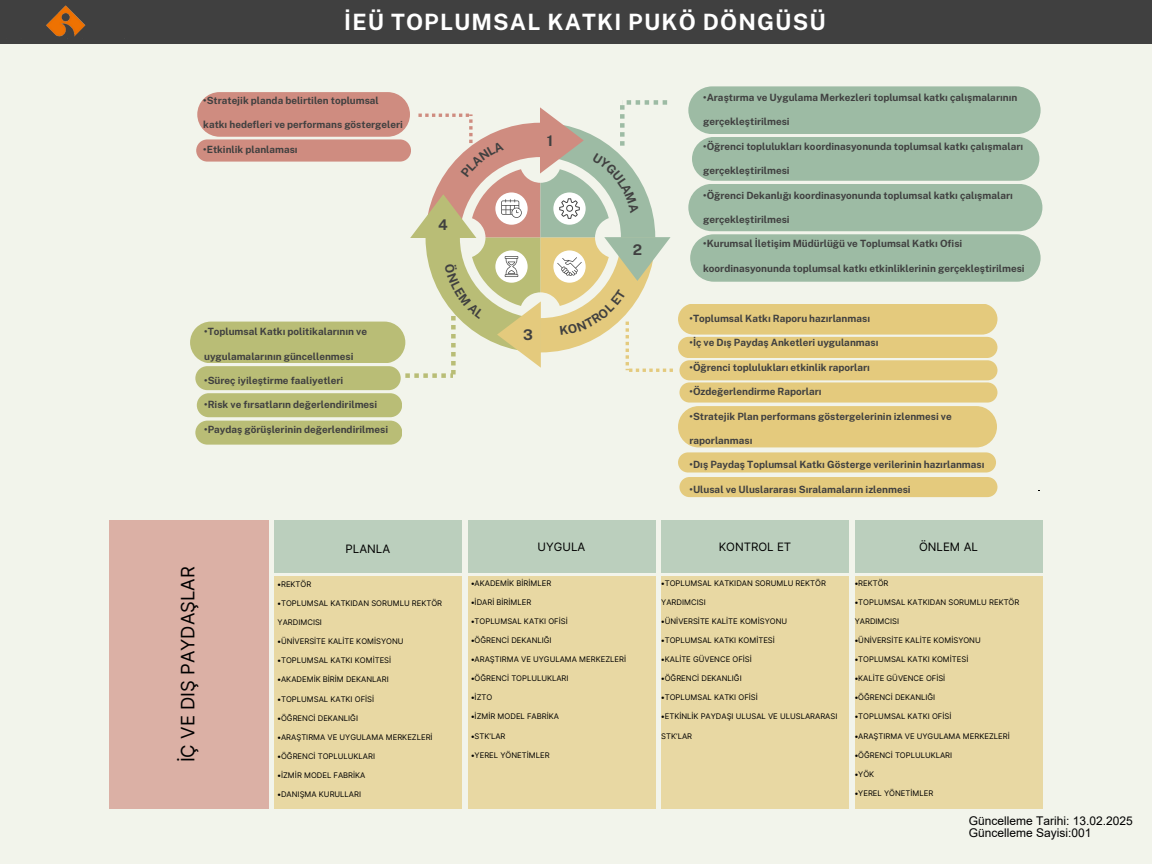
<style>
.page{position:relative;width:1152px;height:864px;background:#f2f4eb}
.page>*{position:absolute;margin:0;border:0;box-sizing:border-box;transform-origin:0 0}
.t1{font:700 22.5px "Public Sans";letter-spacing:.05em;color:#fff}
.t2{font:18.45px "Inter";color:#000}
.t3{font:700 14.7px "Public Sans";color:#404040}
.t4{font:12px/12px "Arial";color:#000}
.t5{font:11.55px "Inter";color:#000}
.t6{font:700 10.05px "Public Sans";color:#404040}
.t7{font:700 9.9px "Public Sans";color:#404040}
.t8{font:7.65px "Inter";color:#000}
</style>
<div class="page">
<div style="left:0;top:0;width:1152px;height:44px;background:#404040"></div>
<div style="left:688px;top:86px;width:353px;height:48px;background:#9dbba4"></div>
<div style="left:678px;top:304px;width:319px;height:31px;background:#e4ca7d;border-radius:15px"></div>
<div style="left:678px;top:406px;width:319px;height:41px;background:#e4ca7d;border-radius:21px"></div>
<svg style="left:678px;top:452px;width:319px;height:45px;background:#e5cf8a"></svg>
<div style="left:678px;top:337px;width:319px;height:21px;background:#e4ca7d;border-radius:11px"></div>
<svg style="left:679px;top:360px;width:318px;height:43px;background:#e5cd85"></svg>
<div style="left:197px;top:92px;width:213px;height:45px;background:#cf8c80;border-radius:22px"></div>
<div style="left:692px;top:137px;width:347px;height:44px;background:#9dbba4;border-radius:22px"></div>
<svg style="left:688px;top:184px;width:354px;height:98px;background:#a2bea8"></svg>
<div style="left:197px;top:393px;width:205px;height:24px;background:#b9bd76;border-radius:12px"></div>
<div style="left:195px;top:366px;width:206px;height:24px;background:#b9bd76;border-radius:12px"></div>
<div style="left:195px;top:421px;width:207px;height:24px;background:#b9bd76;border-radius:12px"></div>
<div style="left:110px;top:520px;width:159px;height:289px;background:#dbb0a5"></div>
<div style="left:274px;top:521px;width:188px;height:52px;background:#bbcfbd"></div>
<div style="left:468px;top:521px;width:187px;height:52px;background:#bbcfbd"></div>
<div style="left:661px;top:520px;width:188px;height:53px;background:#bbcfbd"></div>
<div style="left:855px;top:520px;width:187px;height:53px;background:#bbcfbd"></div>
<div style="left:274px;top:576px;width:188px;height:232px;background:#e8d8a3"></div>
<div style="left:468px;top:576px;width:187px;height:232px;background:#e8d8a3"></div>
<div style="left:661px;top:576px;width:188px;height:232px;background:#e8d8a3"></div>
<div style="left:855px;top:576px;width:187px;height:232px;background:#e8d8a3"></div>
<img style="left:46px;top:5px;width:40px;height:32px">
<svg style="left:190px;top:100px;width:483px;height:278px"></svg>
<p class="t1" style="left:344px;top:8px;width:483px">İEÜ TOPLUMSAL KATKI PUKÖ DÖNGÜSÜ</p>
<h4 class="t7" style="left:203px;top:95px;width:177px">•Stratejik planda belirtilen toplumsal</h4>
<h4 class="t7" style="left:203px;top:119px;width:200px">katkı hedefleri ve performans göstergeleri</h4>
<h4 class="t7" style="left:203px;top:143px;width:96px">•Etkinlik planlaması</h4>
<p class="t3" style="left:438px;top:216px;width:11px">4</p>
<h4 class="t6" style="left:204px;top:326px;width:164px">•Toplumsal Katkı politikalarının ve</h4>
<h4 class="t6" style="left:204px;top:350px;width:150px">uygulamalarının güncellenmesi</h4>
<h4 class="t6" style="left:204px;top:375px;width:139px">•Süreç iyileştirme faaliyetleri</h4>
<h4 class="t6" style="left:204px;top:399px;width:173px">•Risk ve fırsatların değerlendirilmesi</h4>
<h4 class="t6" style="left:204px;top:423px;width:184px">•Paydaş görüşlerinin değerlendirilmesi</h4>
<h1 class="t3" style="left:547px;top:132px;width:8px">1</h1>
<p class="t3" style="left:523px;top:326px;width:11px">3</p>
<h5 class="t3" style="left:633px;top:241px;width:11px">2</h5>
<h2 class="t6" style="left:703px;top:91px;width:316px">•Araştırma ve Uygulama Merkezleri toplumsal katkı çalışmalarının</h2>
<h2 class="t6" style="left:703px;top:116px;width:87px">gerçekleştirilmesi</h2>
<h2 class="t6" style="left:703px;top:140px;width:322px">•Öğrenci toplulukları koordinasyonunda toplumsal katkı çalışmaları</h2>
<h2 class="t6" style="left:703px;top:165px;width:87px">gerçekleştirilmesi</h2>
<h2 class="t6" style="left:703px;top:189px;width:311px">•Öğrenci Dekanlığı koordinasyonunda toplumsal katkı çalışmaları</h2>
<h2 class="t6" style="left:703px;top:213px;width:87px">gerçekleştirilmesi</h2>
<h2 class="t6" style="left:703px;top:238px;width:259px">•Kurumsal İletişim Müdürlüğü ve Toplumsal Katkı Ofisi</h2>
<h2 class="t6" style="left:703px;top:262px;width:322px">koordinasyonunda toplumsal katkı etkinliklerinin gerçekleştirilmesi</h2>
<p class="t6" style="left:690px;top:312px;width:182px">•Toplumsal Katkı Raporu hazırlanması</p>
<p class="t6" style="left:690px;top:337px;width:191px">•İç ve Dış Paydaş Anketleri uygulanması</p>
<p class="t6" style="left:690px;top:361px;width:182px">•Öğrenci toplulukları etkinlik raporları</p>
<p class="t6" style="left:690px;top:386px;width:134px">•Özdeğerlendirme Raporları</p>
<p class="t6" style="left:690px;top:410px;width:264px">•Stratejik Plan performans göstergelerinin izlenmesi ve</p>
<p class="t6" style="left:690px;top:435px;width:64px">raporlanması</p>
<p class="t6" style="left:690px;top:459px;width:297px">•Dış Paydaş Toplumsal Katkı Gösterge verilerinin hazırlanması</p>
<p class="t6" style="left:690px;top:483px;width:221px">•Ulusal ve Uluslararası Sıralamaların izlenmesi</p>
<h4 class="t2" style="left:177px;top:762px;width:198px;rotate:-90deg">İÇ VE DIŞ PAYDAŞLAR</h4>
<h4 class="t5" style="left:346px;top:542px;width:46px">PLANLA</h4>
<p class="t5" style="left:538px;top:539px;width:49px">UYGULA</p>
<p class="t5" style="left:719px;top:539px;width:74px">KONTROL ET</p>
<p class="t5" style="left:919px;top:540px;width:60px">ÖNLEM AL</p>
<p class="t8" style="left:278px;top:579px;width:35px">•REKTÖR</p>
<p class="t8" style="left:278px;top:599px;width:166px">•TOPLUMSAL KATKIDAN SORUMLU REKTÖR</p>
<p class="t8" style="left:278px;top:618px;width:46px">YARDIMCISI</p>
<p class="t8" style="left:278px;top:637px;width:128px">•ÜNİVERSİTE KALİTE KOMİSYONU</p>
<p class="t8" style="left:278px;top:656px;width:115px">•TOPLUMSAL KATKI KOMİTESİ</p>
<p class="t8" style="left:278px;top:675px;width:113px">•AKADEMİK BİRİM DEKANLARI</p>
<p class="t8" style="left:278px;top:694px;width:98px">•TOPLUMSAL KATKI OFİSİ</p>
<p class="t8" style="left:278px;top:713px;width:82px">•ÖĞRENCİ DEKANLIĞI</p>
<p class="t8" style="left:278px;top:732px;width:157px">•ARAŞTIRMA VE UYGULAMA MERKEZLERİ</p>
<p class="t8" style="left:278px;top:752px;width:99px">•ÖĞRENCİ TOPLULUKLARI</p>
<p class="t8" style="left:278px;top:771px;width:89px">•İZMİR MODEL FABRİKA</p>
<p class="t8" style="left:278px;top:790px;width:85px">•DANIŞMA KURULLARI</p>
<p class="t8" style="left:471px;top:579px;width:82px">•AKADEMİK BİRİMLER</p>
<p class="t8" style="left:471px;top:598px;width:62px">•İDARİ BİRİMLER</p>
<p class="t8" style="left:471px;top:617px;width:98px">•TOPLUMSAL KATKI OFİSİ</p>
<p class="t8" style="left:471px;top:636px;width:82px">•ÖĞRENCİ DEKANLIĞI</p>
<p class="t8" style="left:471px;top:655px;width:157px">•ARAŞTIRMA VE UYGULAMA MERKEZLERİ</p>
<p class="t8" style="left:471px;top:674px;width:99px">•ÖĞRENCİ TOPLULUKLARI</p>
<p class="t8" style="left:471px;top:693px;width:23px">•İZTO</p>
<p class="t8" style="left:471px;top:712px;width:89px">•İZMİR MODEL FABRİKA</p>
<p class="t8" style="left:471px;top:731px;width:36px">•STK’LAR</p>
<p class="t8" style="left:471px;top:750px;width:80px">•YEREL YÖNETİMLER</p>
<p class="t8" style="left:661px;top:579px;width:166px">•TOPLUMSAL KATKIDAN SORUMLU REKTÖR</p>
<p class="t8" style="left:661px;top:598px;width:46px">YARDIMCISI</p>
<p class="t8" style="left:661px;top:617px;width:128px">•ÜNİVERSİTE KALİTE KOMİSYONU</p>
<p class="t8" style="left:661px;top:636px;width:115px">•TOPLUMSAL KATKI KOMİTESİ</p>
<p class="t8" style="left:661px;top:655px;width:92px">•KALİTE GÜVENCE OFİSİ</p>
<p class="t8" style="left:661px;top:674px;width:82px">•ÖĞRENCİ DEKANLIĞI</p>
<p class="t8" style="left:661px;top:693px;width:98px">•TOPLUMSAL KATKI OFİSİ</p>
<p class="t8" style="left:661px;top:712px;width:178px">•ETKİNLİK PAYDAŞI ULUSAL VE ULUSLARARASI</p>
<p class="t8" style="left:661px;top:731px;width:32px">STK’LAR</p>
<p class="t8" style="left:855px;top:579px;width:35px">•REKTÖR</p>
<p class="t8" style="left:855px;top:598px;width:166px">•TOPLUMSAL KATKIDAN SORUMLU REKTÖR</p>
<p class="t8" style="left:855px;top:617px;width:46px">YARDIMCISI</p>
<p class="t8" style="left:855px;top:636px;width:128px">•ÜNİVERSİTE KALİTE KOMİSYONU</p>
<p class="t8" style="left:855px;top:655px;width:115px">•TOPLUMSAL KATKI KOMİTESİ</p>
<p class="t8" style="left:855px;top:674px;width:92px">•KALİTE GÜVENCE OFİSİ</p>
<p class="t8" style="left:855px;top:693px;width:82px">•ÖĞRENCİ DEKANLIĞI</p>
<p class="t8" style="left:855px;top:712px;width:98px">•TOPLUMSAL KATKI OFİSİ</p>
<p class="t8" style="left:855px;top:731px;width:157px">•ARAŞTIRMA VE UYGULAMA MERKEZLERİ</p>
<p class="t8" style="left:855px;top:750px;width:99px">•ÖĞRENCİ TOPLULUKLARI</p>
<p class="t8" style="left:855px;top:769px;width:21px">•YÖK</p>
<p class="t8" style="left:855px;top:788px;width:80px">•YEREL YÖNETİMLER</p>
<h3 class="t4" style="left:969px;top:815px;width:166px">Güncelleme Tarihi: 13.02.2025<br>Güncelleme Sayisi:001</h3>
</div>
